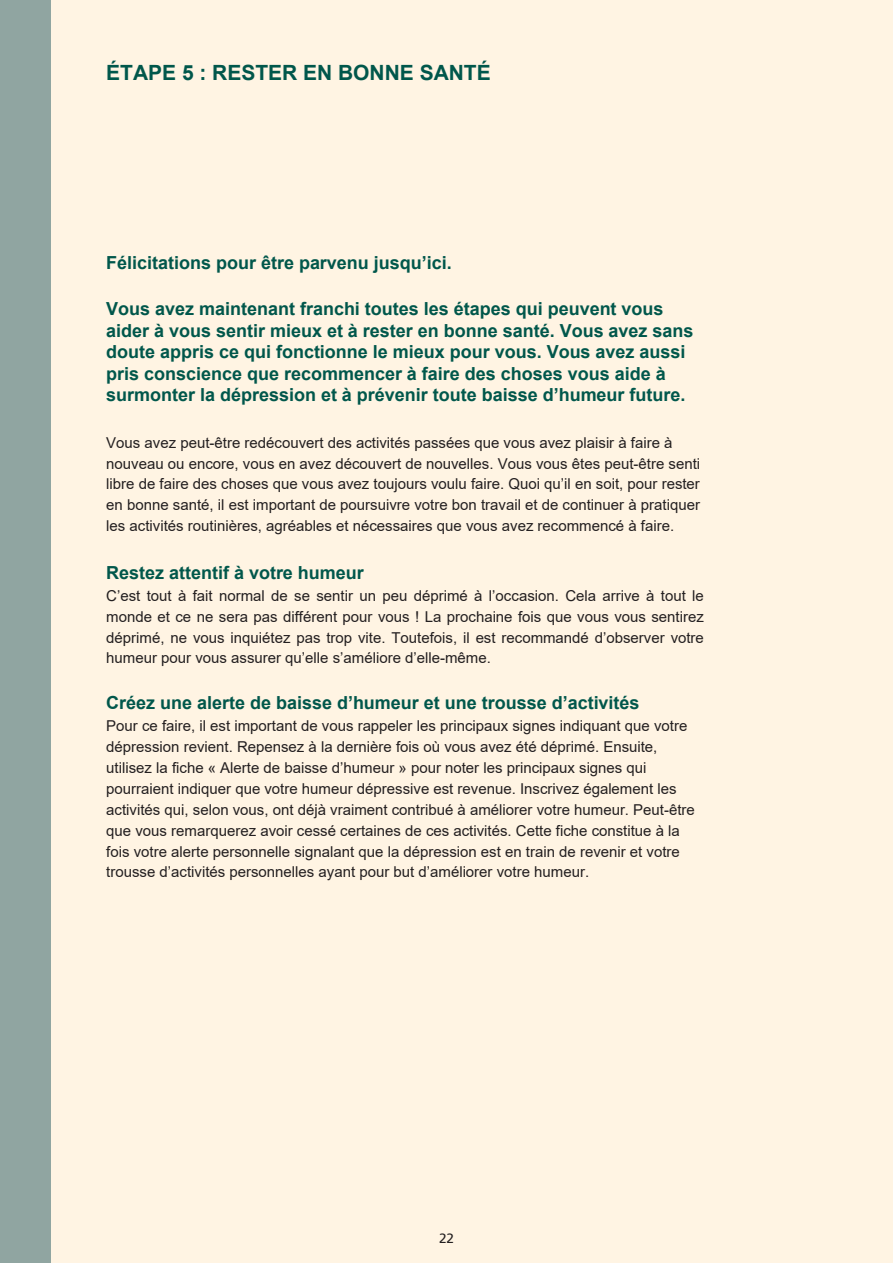
<style>
.page{position:relative;width:893px;height:1263px;background:#fff4e3}
.page>*{position:absolute;margin:0;border:0;box-sizing:border-box;transform-origin:0 0}
.t1{font:700 21px "Arial";color:#00574b}
.t2{font:700 18px/21.6px "Arial";color:#00574b}
.t3{font:15px/20.7px "Arial";color:#231f20}
.t4{font:13.5px "Frutiger";color:#231f20}
</style>
<div class="page">
<div style="left:0;top:0;width:51px;height:1263px;background:#90a5a1"></div>
<h1 class="t1" style="left:106px;top:58px;width:386px">ÉTAPE 5 : RESTER EN BONNE SANTÉ</h1>
<p class="t2" style="left:106px;top:252px;width:347px">Félicitations pour être parvenu jusqu’ici.</p>
<p class="t2" style="left:106px;top:298px;width:589px">Vous avez maintenant franchi toutes les étapes qui peuvent vous aider à vous sentir mieux et à rester en bonne santé. Vous avez sans doute appris ce qui fonctionne le mieux pour vous. Vous avez aussi pris conscience que recommencer à faire des choses vous aide à surmonter la dépression et à prévenir toute baisse d’humeur future.</p>
<p class="t3" style="left:106px;top:432px;width:595px">Vous avez peut-être redécouvert des activités passées que vous avez plaisir à faire à nouveau ou encore, vous en avez découvert de nouvelles. Vous vous êtes peut-être senti libre de faire des choses que vous avez toujours voulu faire. Quoi qu’il en soit, pour rester en bonne santé, il est important de poursuivre votre bon travail et de continuer à pratiquer les activités routinières, agréables et nécessaires que vous avez recommencé à faire.</p>
<p class="t2" style="left:106px;top:562px;width:259px">Restez attentif à votre humeur</p>
<p class="t3" style="left:106px;top:586px;width:599px;text-align:justify">C’est tout à fait normal de se sentir un peu déprimé à l’occasion. Cela arrive à tout le monde et ce ne sera pas différent pour vous ! La prochaine fois que vous vous sentirez déprimé, ne vous inquiétez pas trop vite. Toutefois, il est recommandé d’observer votre humeur pour vous assurer qu’elle s’améliore d’elle-même.</p>
<p class="t2" style="left:106px;top:692px;width:535px">Créez une alerte de baisse d’humeur et une trousse d’activités</p>
<p class="t3" style="left:106px;top:715px;width:590px">Pour ce faire, il est important de vous rappeler les principaux signes indiquant que votre dépression revient. Repensez à la dernière fois où vous avez été déprimé. Ensuite, utilisez la fiche « Alerte de baisse d’humeur » pour noter les principaux signes qui pourraient indiquer que votre humeur dépressive est revenue. Inscrivez également les activités qui, selon vous, ont déjà vraiment contribué à améliorer votre humeur. Peut-être que vous remarquerez avoir cessé certaines de ces activités. Cette fiche constitue à la fois votre alerte personnelle signalant que la dépression est en train de revenir et votre trousse d’activités personnelles ayant pour but d’améliorer votre humeur.</p>
<p class="t4" style="left:439px;top:1233px;width:16px">22</p>
</div>
